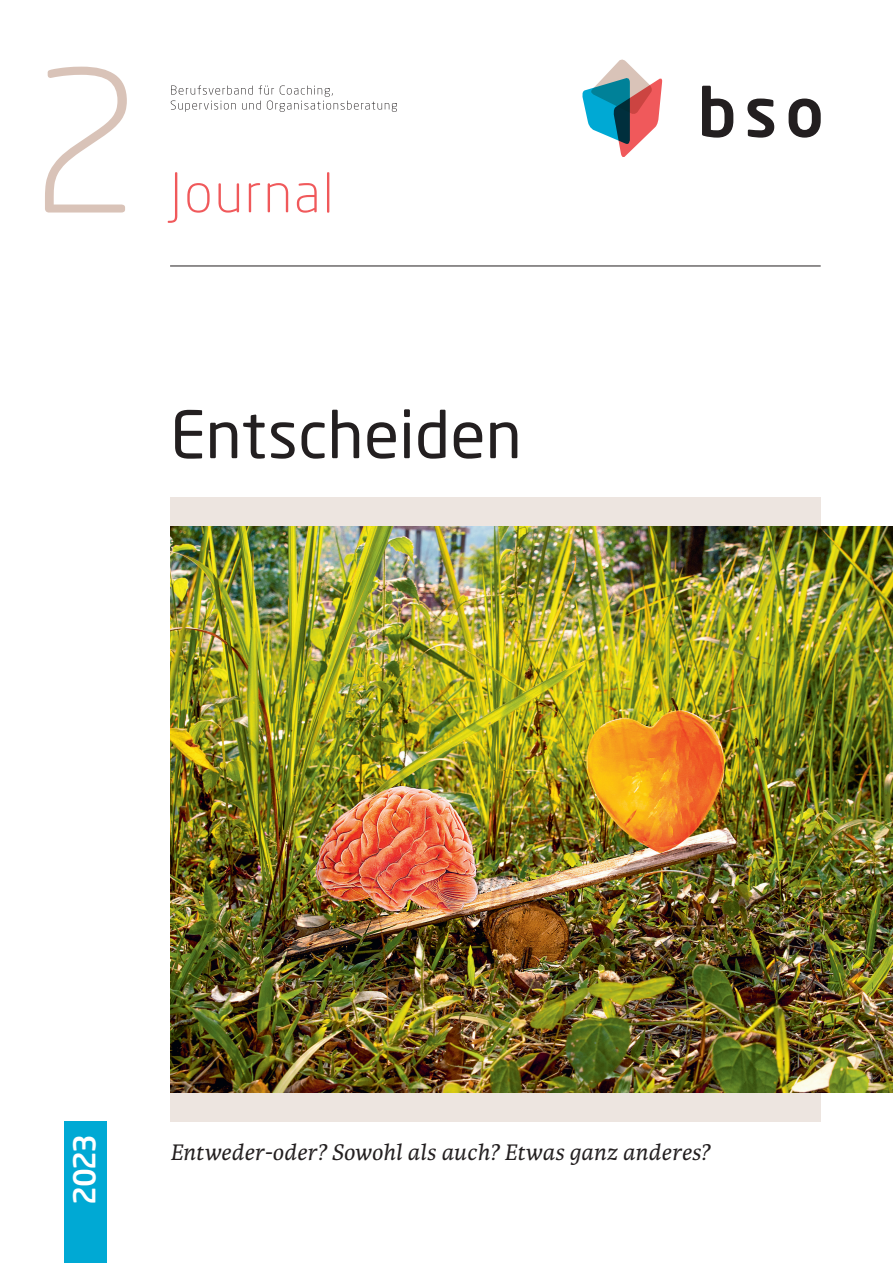
<style>
.page{position:relative;width:893px;height:1263px;background:#fff}
.page>*{position:absolute;margin:0;border:0;box-sizing:border-box;transform-origin:0 0}
.t1{font:300 195px "Neo Sans Pro";color:#d9c3b8}
.t2{font:64.5px "Neo Sans Pro";letter-spacing:.005em;color:#231f20}
.t3{font:500 30px "Neo Sans Pro";color:#fff}
.t4{font:italic 24px "Karmina Basic";letter-spacing:.01em;color:#231f20}
</style>
<div class="page">
<svg style="left:582px;top:59px;width:81px;height:98px"></svg>
<svg style="left:702px;top:86px;width:119px;height:52px"></svg>
<svg style="left:171px;top:85px;width:226px;height:27px"></svg>
<hr style="left:170px;top:266px;width:651px;height:1px;background:#231f20">
<svg style="left:168px;top:172px;width:161px;height:51px"></svg>
<div style="left:170px;top:497px;width:651px;height:624px;background:#ede5e0"></div>
<div style="left:64px;top:1121px;width:42px;height:142px;background:#00a9d4"></div>
<img style="left:170px;top:526px;width:723px;height:566px">
<h1 class="t1" style="left:29px;top:21px;width:115px">2</h1>
<h2 class="t2" style="left:170px;top:395px;width:353px">Entscheiden</h2>
<p class="t3" style="left:65px;top:1205px;width:72px;rotate:-90deg">2023</p>
<p class="t4" style="left:170px;top:1139px;width:541px">Entweder-oder? Sowohl als auch? Etwas ganz anderes?</p>
</div>
